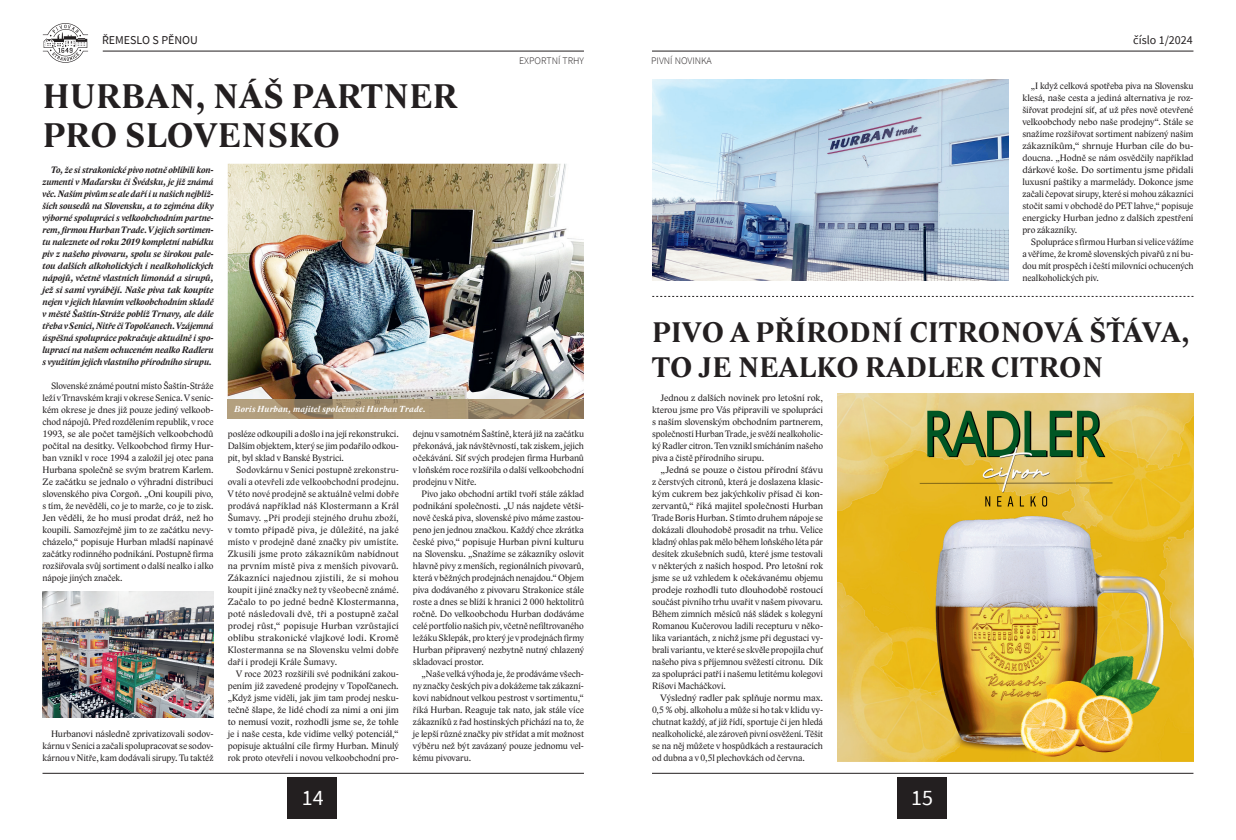
<style>
.page{position:relative;width:1236px;height:840px;background:#fff}
.page>*{position:absolute;margin:0;border:0;box-sizing:border-box;transform-origin:0 0}
.t1{font:700 35px/39px "Lido STF";letter-spacing:.015em;color:#231f20}
.t2{font:700 29px/35px "Lido STF";letter-spacing:.015em;color:#231f20}
.t3{font:22px "Source Sans Pro";color:#fff}
.t4{font:12px "Source Sans Pro";color:#231f20}
.t5{font:300 10px "Source Sans Pro";color:#231f20}
.t6{font:9.5px/12px "Lido STF";letter-spacing:-.005em;color:#231f20;text-align:justify}
.t7{font:9.5px/12px "Lido STF";letter-spacing:-.005em;color:#231f20;text-align:justify;scale:1.08 1}
.t8{font:italic 700 9.5px/12px "Lido STF";color:#231f20;text-align:justify}
.t9{font:9.5px/12px "Lido STF";letter-spacing:-.005em;color:#231f20;text-align:justify;scale:1.05 1}
.t10{font:italic 700 9px "Lido STF";letter-spacing:.03em;color:#fff}
</style>
<div class="page">
<hr style="left:652px;top:772px;width:541px;height:1px;background:#231f20">
<div style="left:897px;top:777px;width:50px;height:41px;background:#231f20"></div>
<hr style="left:652px;top:51px;width:541px;height:1px;background:#231f20">
<hr style="left:43px;top:772px;width:541px;height:1px;background:#231f20">
<div style="left:287px;top:777px;width:50px;height:41px;background:#231f20"></div>
<hr style="left:103px;top:51px;width:481px;height:1px;background:#231f20">
<svg style="left:43px;top:23px;width:45px;height:40px"></svg>
<img style="left:228px;top:164px;width:356px;height:235px">
<img style="left:837px;top:393px;width:356px;height:368px">
<img style="left:43px;top:591px;width:171px;height:126px">
<svg style="left:652px;top:296px;width:541px;height:1px"></svg>
<img style="left:652px;top:79px;width:356px;height:202px">
<img style="left:228px;top:399px;width:356px;height:19px">
<p class="t4" style="left:102px;top:33px;width:97px">ŘEMESLO S PĚNOU</p>
<p class="t5" style="left:519px;top:54px;width:66px">EXPORTNÍ TRHY</p>
<p class="t5" style="left:651px;top:54px;width:62px">PIVNÍ NOVINKA</p>
<p class="t4" style="left:1133px;top:33px;width:61px">číslo 1/2024</p>
<h1 class="t1" style="left:43px;top:77px;width:416px">HURBAN, NÁŠ PARTNER<br>PRO SLOVENSKO</h1>
<p class="t8" style="left:43px;top:164px;width:173px;text-indent:9px">To, že si strakonické pivo notně oblíbili kon&shy;zumenti v Maďarsku či Švédsku, je již známá věc. Naším pivům se ale daří i u našich nejbliž&shy;ších sousedů na Slovensku, a to zejména díky výborné spolupráci s velkoobchodním partne&shy;rem, firmou Hurban Trade. V jejich sortimen&shy;tu naleznete od roku 2019 kompletní nabídku piv z našeho pivovaru, spolu se širokou pale&shy;tou dalších alkoholických i nealkoholických nápojů, včetně vlastních limonád a sirupů, jež si sami vyrábějí. Naše piva tak koupíte nejen v jejich hlavním velkoobchodním skladě v městě Šaštín-Stráže poblíž Trnavy, ale dále třeba v Senici, Nitře či Topolčanech. Vzájemná úspěšná spolupráce pokračuje aktuálně i spo&shy;luprací na našem ochuceném nealko Radleru s využitím jejich vlastního přírodního sirupu.</p>
<p class="t6" style="left:43px;top:379px;width:173px;text-indent:9px">Slovenské známé poutní místo Šaštín-Stráže leží v Trnavském kraji v okrese Senica. V senic&shy;kém okrese je dnes již pouze jediný velkoob&shy;chod nápojů. Před rozdělením republik, v roce 1993, se ale počet tamějších velkoobchodů počítal na desítky. Velkoobchod firmy Hur&shy;ban vznikl v roce 1994 a založil jej otec pana Hurbana společně se svým bratrem Karlem.<br>Ze začátku se jednalo o výhradní distribuci slovenského piva Corgoň. „Oni koupili pivo, s tím, že nevěděli, co je to marže, co je to zisk.<br>Jen věděli, že ho musí prodat dráž, než ho koupili. Samozřejmě jim to ze začátku nevy&shy;cházelo,“ popisuje Hurban mladší napínavé začátky rodinného podnikání. Postupně firma rozšiřovala svůj sortiment o další nealko i alko nápoje jiných značek.</p>
<p class="t10" style="left:234px;top:403px;width:192px">Boris Hurban, majitel společnosti Hurban Trade.</p>
<p class="t6" style="left:413px;top:427px;width:173px">dejnu v samotném Šaštíně, která již na začátku překonává, jak návštěvností, tak ziskem, jejich očekávání. Síť svých prodejen firma Hurbanů v loňském roce rozšířila o další velkoobchodní prodejnu v Nitře.</p>
<p class="t6" style="left:413px;top:487px;width:173px;text-indent:9px">Pivo jako obchodní artikl tvoří stále základ podnikání společnosti. „U nás najdete větši&shy;nově česká piva, slovenské pivo máme zastou&shy;peno jen jednou značkou. Každý chce zkrátka české pivo,“ popisuje Hurban pivní kulturu na Slovensku. „Snažíme se zákazníky oslovit hlavně pivy z menších, regionálních pivovarů, která v běžných prodejnách nenajdou.“ Objem piva dodávaného z pivovaru Strakonice stále roste a dnes se blíží k hranici 2 000 hektolitrů ročně. Do velkoobchodu Hurban dodáváme celé portfolio našich piv, včetně nefiltrovaného ležáku Sklepák, pro který je v prodejnách firmy Hurban připravený nezbytně nutný chlazený skladovací prostor.</p>
<p class="t6" style="left:413px;top:667px;width:173px;text-indent:9px">„Naše velká výhoda je, že prodáváme všech&shy;ny značky českých piv a dokážeme tak zákazní&shy;kovi nabídnout velkou pestrost v sortimentu,“ říká Hurban. Reaguje tak nato, jak stále více zákazníků z řad hostinských přichází na to, že je lepší různé značky piv střídat a mít možnost výběru než být zavázaný pouze jednomu vel&shy;kému pivovaru.</p>
<p class="t6" style="left:228px;top:427px;width:173px">posléze odkoupili a došlo i na její rekonstrukci.<br>Dalším objektem, který se jim podařilo odkou&shy;pit, byl sklad v Banské Bystrici.</p>
<p class="t6" style="left:228px;top:463px;width:173px;text-indent:9px">Sodovkárnu v Senici postupně zrekonstru&shy;ovali a otevřeli zde velkoobchodní prodejnu.<br>V této nové prodejně se aktuálně velmi dobře prodává například náš Klostermann a Král Šumavy. „Při prodeji stejného druhu zboží, v tomto případě piva, je důležité, na jaké místo v prodejně dané značky piv umístíte.<br>Zkusili jsme proto zákazníkům nabídnout na prvním místě piva z menších pivovarů.<br>Zákazníci najednou zjistili, že si mohou koupit i jiné značky než ty všeobecně známé.<br>Začalo to po jedné bedně Klostermanna, poté následovali dvě, tři a postupně začal prodej růst,“ popisuje Hurban vzrůstající oblibu strakonické vlajkové lodi. Kromě Klostermanna se na Slovensku velmi dobře daří i prodeji Krále Šumavy.</p>
<p class="t6" style="left:228px;top:667px;width:173px;text-indent:9px">V roce 2023 rozšířili své podnikání zakou&shy;pením již zavedené prodejny v Topoľčanech. „Když jsme viděli, jak jim tam prodej nesku&shy;tečně šlape, že lidé chodí za nimi a oni jim to nemusí vozit, rozhodli jsme se, že tohle je i naše cesta, kde vidíme velký potenciál,“ popisuje aktuální cíle firmy Hurban. Minulý rok proto otevřeli i novou velkoobchodní pro-</p>
<p class="t6" style="left:43px;top:727px;width:173px;text-indent:9px">Hurbanovi následně zprivatizovali sodov&shy;kárnu v Senici a začali spolupracovat se sodov&shy;kárnou v Nitře, kam dodávali sirupy. Tu taktéž</p>
<h3 class="t3" style="left:302px;top:782px;width:23px">14</h3>
<p class="t6" style="left:1022px;top:79px;width:173px;text-indent:9px">„I když celková spotřeba piva na Slovensku klesá, naše cesta a jediná alternativa je roz&shy;šiřovat prodejní síť, ať už přes nově otevřené velkoobchody nebo naše prodejny“. Stále se snažíme rozšiřovat sortiment nabízený našim zákazníkům,“ shrnuje Hurban cíle do bu&shy;doucna. „Hodně se nám osvědčily například dárkové koše. Do sortimentu jsme přidali luxusní paštiky a marmelády. Dokonce jsme začali čepovat sirupy, které si mohou zákazníci stočit sami v obchodě do PET lahve,“ popisuje energicky Hurban jedno z dalších zpestření pro zákazníky.</p>
<p class="t6" style="left:1022px;top:235px;width:173px;text-indent:9px">Spolupráce s firmou Hurban si velice vážíme a věříme, že kromě slovenských pivařů z ní bu&shy;dou mít prospěch i čeští milovníci ochucených nealkoholických piv.</p>
<h2 class="t2" style="left:652px;top:315px;width:539px">PIVO A PŘÍRODNÍ CITRONOVÁ ŠŤÁVA,<br>TO JE NEALKO RADLER CITRON</h2>
<p class="t9" style="left:652px;top:391px;width:164px;text-indent:9px">Jednou z dalších novinek pro letošní rok, kterou jsme pro Vás připravili ve spolupráci s naším slovenským obchodním partnerem, společností Hurban Trade, je svěží nealkoholic&shy;ký Radler citron. Ten vznikl smícháním našeho piva a čistě přírodního sirupu.</p>
<p class="t7" style="left:652px;top:463px;width:160px;text-indent:9px">„Jedná se pouze o čistou přírodní šťávu z čerstvých citronů, která je doslazena klasic&shy;kým cukrem bez jakýchkoliv přísad či kon&shy;zervantů,“ říká majitel společnosti Hurban Trade Boris Hurban. S tímto druhem nápoje se dokázali dlouhodobě prosadit na trhu. Velice kladný ohlas pak mělo během loňského léta pár desítek zkušebních sudů, které jsme testovali v některých z našich hospod. Pro letošní rok jsme se už vzhledem k očekávanému objemu prodeje rozhodli tuto dlouhodobě rostoucí součást pivního trhu uvařit v našem pivovaru.<br>Během zimních měsíců náš sládek s kolegyní Romanou Kučerovou ladili recepturu v něko&shy;lika variantách, z nichž jsme při degustaci vy&shy;brali variantu, ve které se skvěle propojila chuť našeho piva s příjemnou svěžestí citronu. Dík za spolupráci patří i našemu letitému kolegovi Ríšovi Macháčkovi.</p>
<p class="t9" style="left:652px;top:691px;width:164px;text-indent:9px">Výsledný radler pak splňuje normu max.<br>0,5 % obj. alkoholu a může si ho tak v klidu vy&shy;chutnat každý, ať již řídí, sportuje či jen hledá nealkoholické, ale zároveň pivní osvěžení. Těšit se na něj můžete v hospůdkách a restauracích od dubna a v 0,5l plechovkách od června.</p>
<h3 class="t3" style="left:911px;top:782px;width:23px">15</h3>
</div>
